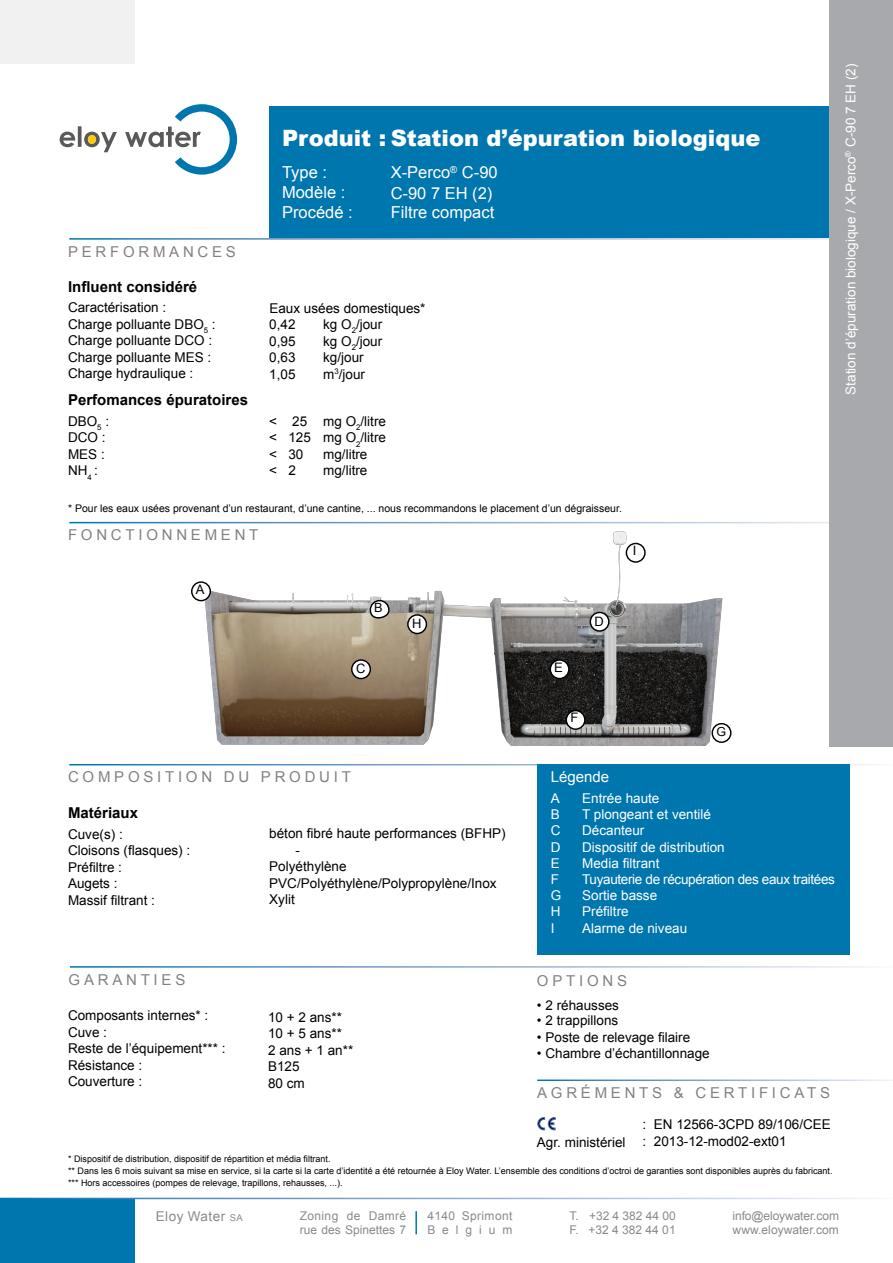
<style>
.page{position:relative;width:893px;height:1263px;background:#fff}
.page>*{position:absolute;margin:0;border:0;box-sizing:border-box;transform-origin:0 0}
.t1{font:900 22.5px "Arial";color:#fff}
.t2{font:16.5px/19.8px "Arial";color:#fff}
.t3{font:15px "Arial";letter-spacing:.25em;color:#808285}
.t4{font:700 15px "Arial";color:#000}
.t5{font:15px "Arial";color:#fff}
.déterminant{font:13.5px/16.5px "Arial";color:#000}
.déterminant-2{font:13.5px "Arial";color:#fff}
.déterminant-3{font:13.5px "Arial";letter-spacing:-.025em;color:#fff}
.t6{font:13.5px "Arial";letter-spacing:.035em;color:#888a8c}
.déterminant-4{font:13.05px "Arial";color:#000}
.déterminant-5{font:12.9px "Arial";color:#000}
.déterminant-6{font:12.75px "Arial";color:#000}
.déterminant-7{font:12.45px "Arial";color:#000}
.t7{font:12px/14.4px "Arial";letter-spacing:.005em;color:#888a8c}
.t8{font:12px/14.4px "Arial";letter-spacing:.03em;color:#888a8c}
.t9{font:10.5px "Arial";color:#000}
.t10{font:9px/12px "Arial";color:#000}
.s1{font-size:9.45px}
</style>
<div class="page">
<div style="left:0;top:1199px;width:135px;height:64px;background:#0076ae"></div>
<div style="left:0;top:0;width:135px;height:64px;background:#f1f1f2"></div>
<div style="left:269px;top:106px;width:624px;height:132px;background:#0076ae"></div>
<div style="left:829px;top:0;width:64px;height:746px;background:#a7a9ac"></div>
<svg style="left:60px;top:104px;width:177px;height:71px"></svg>
<hr style="left:415px;top:1211px;width:2px;height:23px;background:#0076ae">
<div style="left:537px;top:764px;width:313px;height:190px;background:#0076ae"></div>
<img style="left:176px;top:521px;width:564px;height:245px">
<svg style="left:626px;top:543px;width:19px;height:19px"></svg>
<div style="left:626px;top:543px;width:20px;height:20px;border:1px solid #000;border-radius:50%"></div>
<svg style="left:192px;top:582px;width:18px;height:19px"></svg>
<div style="left:191px;top:581px;width:20px;height:20px;border:1px solid #000;border-radius:50%"></div>
<svg style="left:369px;top:599px;width:21px;height:20px"></svg>
<div style="left:352px;top:660px;width:18px;height:18px;background:#fff;border-radius:50%"></div>
<div style="left:351px;top:659px;width:20px;height:20px;border:1px solid #000;border-radius:50%"></div>
<svg style="left:590px;top:612px;width:19px;height:19px"></svg>
<div style="left:590px;top:612px;width:20px;height:20px;border:1px solid #000;border-radius:50%"></div>
<svg style="left:550px;top:660px;width:19px;height:18px"></svg>
<div style="left:550px;top:659px;width:20px;height:20px;border:1px solid #000;border-radius:50%"></div>
<svg style="left:566px;top:711px;width:19px;height:18px"></svg>
<div style="left:566px;top:710px;width:20px;height:20px;border:1px solid #000;border-radius:50%"></div>
<svg style="left:712px;top:724px;width:19px;height:18px"></svg>
<div style="left:711px;top:723px;width:20px;height:20px;border:1px solid #000;border-radius:50%"></div>
<div style="left:408px;top:615px;width:18px;height:18px;background:#fff;border-radius:50%"></div>
<div style="left:407px;top:614px;width:20px;height:20px;border:1px solid #000;border-radius:50%"></div>
<svg style="left:538px;top:1117px;width:17px;height:13px"></svg>
<p class="t3" style="left:68px;top:241px;width:169px">PERFORMANCES</p>
<p class="t4" style="left:68px;top:276px;width:131px">Influent considéré</p>
<p class="déterminant" style="left:68px;top:299px;width:149px">Caractérisation :<br>Charge polluante DBO<sub>5</sub> :<br>Charge polluante DCO :<br>Charge polluante MES :<br>Charge hydraulique :</p>
<p class="t4" style="left:68px;top:390px;width:182px">Perfomances épuratoires</p>
<p class="déterminant" style="left:68px;top:413px;width:43px">DBO<sub>5</sub> :<br>DCO :<br>MES :<br>NH<sub>4</sub> :</p>
<h1 class="t1" style="left:282px;top:121px;width:480px">Produit : Station d’épuration biologique</h1>
<p class="t2" style="left:282px;top:163px;width:72px">Type :<br>Modèle :<br>Procédé :</p>
<p class="t2" style="left:391px;top:163px;width:108px">X-Perco<sup>®</sup> C-90</p>
<p class="t2" style="left:391px;top:184px;width:103px">C-90 7 EH (2)</p>
<p class="t2" style="left:391px;top:202px;width:105px">Filtre compact</p>
<p class="déterminant" style="left:269px;top:300px;width:158px">Eaux usées domestiques*</p>
<p class="déterminant" style="left:269px;top:316px;width:28px">0,42</p>
<p class="déterminant" style="left:269px;top:333px;width:28px">0,95</p>
<p class="déterminant" style="left:269px;top:349px;width:28px">0,63</p>
<p class="déterminant" style="left:269px;top:366px;width:28px">1,05</p>
<p class="déterminant" style="left:269px;top:413px;width:39px">&lt; 25</p>
<p class="déterminant" style="left:269px;top:429px;width:43px">&lt; 125</p>
<p class="déterminant" style="left:269px;top:446px;width:36px">&lt; 30</p>
<p class="déterminant" style="left:269px;top:462px;width:28px">&lt; 2</p>
<p class="déterminant" style="left:323px;top:316px;width:61px">kg O<sub>2</sub>/jour kg O<sub>2</sub>/jour kg/jour m<sup>3</sup>/jour</p>
<p class="déterminant" style="left:323px;top:413px;width:64px">mg O<sub>2</sub>/litre mg O<sub>2</sub>/litre mg/litre mg/litre</p>
<p class="t9" style="left:68px;top:501px;width:555px">* Pour les eaux usées provenant d’un restaurant, d’une cantine, ... nous recommandons le placement d’un dégraisseur.</p>
<p class="t3" style="left:68px;top:525px;width:192px">FONCTIONNEMENT</p>
<p class="déterminant-4" style="left:196px;top:581px;width:10px">A</p>
<p class="déterminant-6" style="left:374px;top:599px;width:10px">B</p>
<p class="déterminant-5" style="left:356px;top:660px;width:11px">C</p>
<p class="déterminant-5" style="left:412px;top:615px;width:11px">H</p>
<p class="déterminant-4" style="left:554px;top:659px;width:10px">E</p>
<p class="déterminant-5" style="left:595px;top:613px;width:11px">D</p>
<p class="déterminant-5" style="left:633px;top:542px;width:5px">I</p>
<p class="déterminant-2" style="left:842px;top:394px;width:332px;rotate:-90deg">Station d’épuration biologique / X-Perco<sup>®</sup> C-90 7 EH (2)</p>
<p class="t3" style="left:68px;top:767px;width:284px">COMPOSITION DU PRODUIT</p>
<p class="t4" style="left:68px;top:803px;width:72px">Matériaux</p>
<p class="déterminant" style="left:68px;top:826px;width:124px">Cuve(s) :<br>Cloisons (flasques) :<br>Préfiltre :<br>Augets :<br>Massif filtrant :</p>
<p class="déterminant" style="left:269px;top:825px;width:238px">béton fibré haute performances (BFHP)</p>
<p class="déterminant" style="left:296px;top:842px;width:6px">-</p>
<p class="déterminant" style="left:269px;top:858px;width:79px">Polyéthylène</p>
<p class="déterminant" style="left:269px;top:875px;width:229px">PVC/Polyéthylène/Polypropylène/Inox</p>
<p class="déterminant" style="left:269px;top:891px;width:27px">Xylit</p>
<p class="déterminant-4" style="left:570px;top:709px;width:9px">F</p>
<p class="déterminant-7" style="left:716px;top:724px;width:11px">G</p>
<p class="t5" style="left:551px;top:767px;width:60px">Légende</p>
<p class="déterminant-2" style="left:551px;top:789px;width:11px">A</p>
<p class="déterminant-2" style="left:582px;top:789px;width:79px">Entrée haute</p>
<p class="déterminant-2" style="left:551px;top:805px;width:11px">B</p>
<p class="déterminant-2" style="left:582px;top:805px;width:130px">T plongeant et ventilé</p>
<p class="déterminant-2" style="left:551px;top:822px;width:11px">C</p>
<p class="déterminant-2" style="left:582px;top:822px;width:64px">Décanteur</p>
<p class="déterminant-2" style="left:551px;top:838px;width:11px">D</p>
<p class="déterminant-2" style="left:582px;top:838px;width:144px">Dispositif de distribution</p>
<p class="déterminant-2" style="left:551px;top:854px;width:11px">E</p>
<p class="déterminant-2" style="left:582px;top:854px;width:79px">Media filtrant</p>
<p class="déterminant-2" style="left:551px;top:870px;width:10px">F</p>
<p class="déterminant-3" style="left:582px;top:870px;width:254px">Tuyauterie de récupération des eaux traitées</p>
<p class="déterminant-2" style="left:551px;top:886px;width:12px">G</p>
<p class="déterminant-2" style="left:582px;top:886px;width:77px">Sortie basse</p>
<p class="déterminant-2" style="left:551px;top:903px;width:11px">H</p>
<p class="déterminant-2" style="left:582px;top:903px;width:48px">Préfiltre</p>
<p class="déterminant-2" style="left:551px;top:919px;width:5px">I</p>
<p class="déterminant-2" style="left:582px;top:919px;width:107px">Alarme de niveau</p>
<p class="t3" style="left:69px;top:969px;width:118px">GARANTIES</p>
<p class="t3" style="left:537px;top:970px;width:92px">OPTIONS</p>
<p class="déterminant" style="left:68px;top:1007px;width:159px">Composants internes* :<br>Cuve :<br>Reste de l’équipement*** :<br>Résistance :<br>Couverture :</p>
<p class="déterminant" style="left:268px;top:1009px;width:75px">10 + 2 ans**</p>
<p class="déterminant" style="left:268px;top:1025px;width:75px">10 + 5 ans**</p>
<p class="déterminant" style="left:268px;top:1042px;width:87px">2 ans + 1 an**</p>
<p class="déterminant" style="left:268px;top:1058px;width:33px">B125</p>
<p class="déterminant" style="left:268px;top:1075px;width:38px">80 cm</p>
<p class="déterminant" style="left:537px;top:997px;width:84px">• 2 réhausses</p>
<p class="déterminant" style="left:537px;top:1012px;width:83px">• 2 trappillons</p>
<p class="déterminant" style="left:537px;top:1029px;width:155px">• Poste de relevage filaire</p>
<p class="déterminant" style="left:537px;top:1045px;width:174px">• Chambre d’échantillonnage</p>
<p class="t3" style="left:537px;top:1083px;width:294px">AGRÉMENTS &amp; CERTIFICATS</p>
<p class="déterminant" style="left:537px;top:1134px;width:90px">Agr. ministériel</p>
<p class="déterminant" style="left:643px;top:1116px;width:190px">: EN 12566-3CPD 89/106/CEE</p>
<p class="déterminant" style="left:643px;top:1133px;width:146px">: 2013-12-mod02-ext01</p>
<p class="t10" style="left:68px;top:1153px;width:766px">* Dispositif de distribution, dispositif de répartition et média filtrant.<br>** Dans les 6 mois suivant sa mise en service, si la carte si la carte d’identité a été retournée à Eloy Water. L’ensemble des conditions d’octroi de garanties sont disponibles auprès du fabricant. *** Hors accessoires (pompes de relevage, trapillons, rehausses, ...).</p>
<p class="t6" style="left:156px;top:1207px;width:89px">Eloy Water <span class="s1">sa</span></p>
<p class="t7" style="left:569px;top:1208px;width:108px">T. +32 4 382 44 00<br>F. +32 4 382 44 01</p>
<p class="t7" style="left:733px;top:1208px;width:108px">info@eloywater.com www.eloywater.com</p>
<p class="t7" style="left:300px;top:1208px;width:108px">Zoning de Damré rue des Spinettes 7</p>
<p class="t8" style="left:427px;top:1208px;width:87px">4140 Sprimont<br>Belgium</p>
</div>
